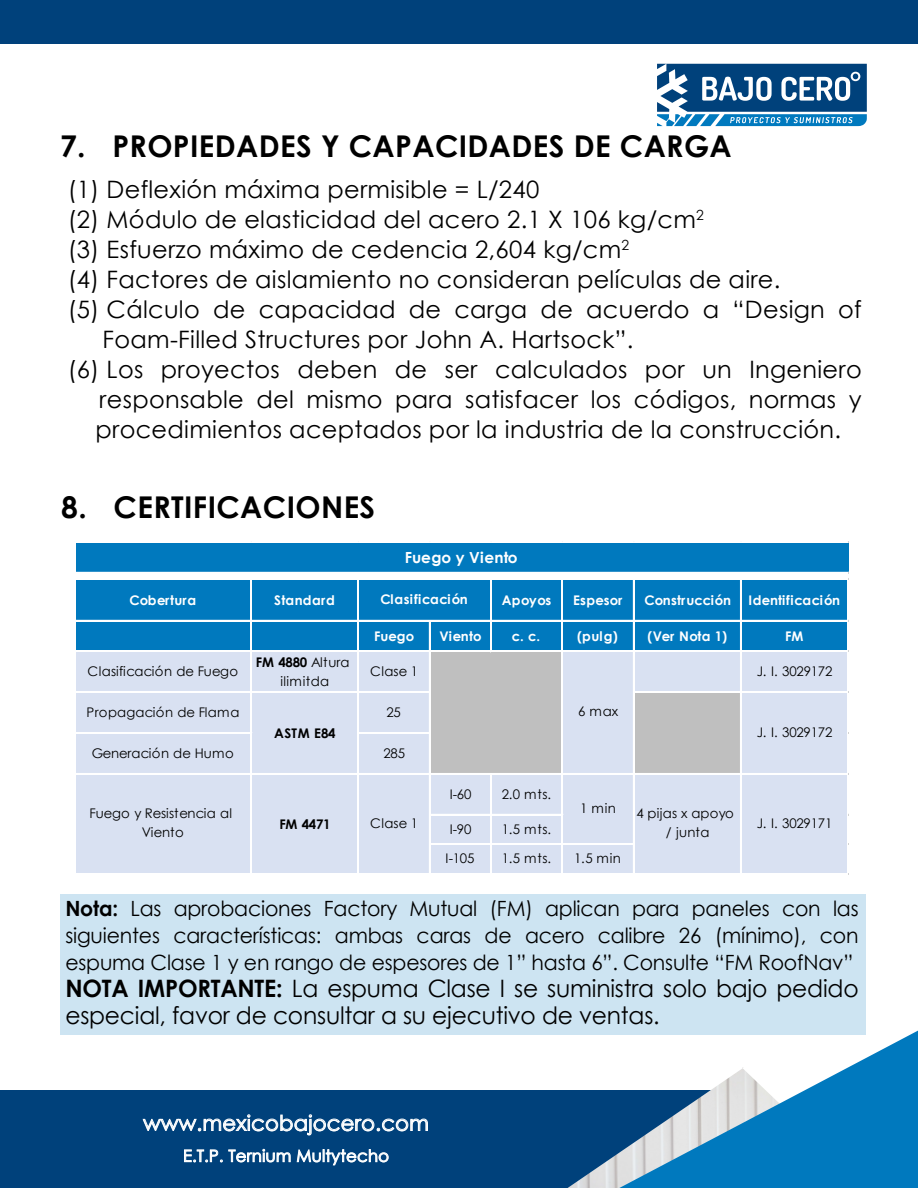
<style>
.page{position:relative;width:918px;height:1188px;background:#fff}
.page>*{position:absolute;margin:0;border:0;box-sizing:border-box;transform-origin:0 0}
.t1{font:700 30px "Century Gothic";letter-spacing:.015em;color:#000}
.t2{font:24px "Century Gothic";letter-spacing:.015em;color:#000}
.t3{font:24px/27px "Century Gothic";letter-spacing:-.01em;color:#000}
.t4{font:21px/27px "Century Gothic";letter-spacing:-.01em;color:#000;text-align:justify}
.t5{font:21px "Century Gothic";letter-spacing:.015em;color:#fff}
.t6{font:16.5px "Century Gothic";letter-spacing:.015em;color:#fff}
.t7{font:700 15.3px "Century Gothic";letter-spacing:.005em;color:#fff}
.t8{font:13.2px/18.3px "Century Gothic";letter-spacing:.01em;color:#000;text-align:center}
.t9{font:700 13.2px "Century Gothic";letter-spacing:.015em;color:#fff}
.t10{font:13.2px "Century Gothic";letter-spacing:-.015em;color:#000}
.t11{font:13.2px/18.5px "Century Gothic";letter-spacing:.03em;color:#000;text-align:center}
.t12{font:700 13.2px "Century Gothic";letter-spacing:-.02em;color:#000}
.s1{color:#fff}
.s2{font-weight:700}
</style>
<div class="page">
<div style="left:60px;top:894px;width:806px;height:141px;background:#cde4f2"></div>
<div style="left:75px;top:543px;width:774px;height:30px;background:#0079be"></div>
<div style="left:75px;top:578px;width:774px;height:74px;background:#0079be"></div>
<div style="left:75px;top:651px;width:355px;height:42px;background:#d9e1f2"></div>
<div style="left:429px;top:651px;width:134px;height:42px;background:#bfbfbf"></div>
<div style="left:562px;top:651px;width:287px;height:42px;background:#d9e1f2"></div>
<div style="left:75px;top:692px;width:355px;height:82px;background:#d9e1f2"></div>
<div style="left:429px;top:692px;width:134px;height:82px;background:#bfbfbf"></div>
<div style="left:562px;top:692px;width:72px;height:82px;background:#d9e1f2"></div>
<div style="left:633px;top:692px;width:108px;height:82px;background:#bfbfbf"></div>
<div style="left:740px;top:692px;width:109px;height:82px;background:#d9e1f2"></div>
<div style="left:75px;top:773px;width:774px;height:102px;background:#d9e1f2"></div>
<hr style="left:75px;top:572px;width:774px;height:1px;background:#fff">
<hr style="left:75px;top:578px;width:774px;height:1px;background:#fff">
<hr style="left:75px;top:620px;width:774px;height:1px;background:#fff">
<hr style="left:75px;top:651px;width:774px;height:1px;background:#fff">
<hr style="left:75px;top:692px;width:355px;height:1px;background:#fff">
<hr style="left:634px;top:692px;width:215px;height:1px;background:#fff">
<hr style="left:75px;top:732px;width:177px;height:1px;background:#fff">
<hr style="left:75px;top:733px;width:177px;height:1px;background:#fff">
<hr style="left:359px;top:732px;width:71px;height:1px;background:#fff">
<hr style="left:359px;top:733px;width:71px;height:1px;background:#fff">
<hr style="left:490px;top:573px;width:1px;height:79px;background:#fff">
<hr style="left:491px;top:573px;width:1px;height:79px;background:#fff">
<hr style="left:75px;top:773px;width:774px;height:1px;background:#fff">
<hr style="left:430px;top:814px;width:133px;height:1px;background:#fff">
<hr style="left:430px;top:844px;width:204px;height:1px;background:#fff">
<hr style="left:75px;top:873px;width:774px;height:1px;background:#fff">
<hr style="left:75px;top:874px;width:774px;height:1px;background:#fff">
<hr style="left:251px;top:579px;width:1px;height:296px;background:#fff">
<hr style="left:358px;top:573px;width:1px;height:302px;background:#fff">
<hr style="left:429px;top:621px;width:1px;height:254px;background:#fff">
<hr style="left:490px;top:774px;width:1px;height:102px;background:#fff">
<hr style="left:491px;top:774px;width:1px;height:101px;background:#fff">
<hr style="left:562px;top:573px;width:1px;height:302px;background:#fff">
<hr style="left:633px;top:579px;width:1px;height:296px;background:#fff">
<hr style="left:740px;top:579px;width:1px;height:296px;background:#fff">
<hr style="left:847px;top:573px;width:1px;height:303px;background:#fff">
<hr style="left:848px;top:573px;width:1px;height:302px;background:#fff">
<div style="left:0;top:1090px;width:738px;height:98px;background:#00417b"></div>
<img style="left:568px;top:1153px;width:51px;height:35px">
<svg style="left:619px;top:1031px;width:299px;height:157px;fill:#0079be"></svg>
<svg style="left:657px;top:64px;width:210px;height:62px"></svg>
<svg style="left:143px;top:1114px;width:285px;height:21px"></svg>
<svg style="left:184px;top:1149px;width:107px;height:13px"></svg>
<svg style="left:297px;top:1149px;width:92px;height:16px"></svg>
<div style="left:0;top:0;width:918px;height:44px;background:#00417b"></div>
<p class="t1" style="left:60px;top:124px;width:673px">7. PROPIEDADES Y CAPACIDADES DE CARGA</p>
<p class="t2" style="left:68px;top:173px;width:473px">(1) Deflexión máxima permisible = L/240</p>
<p class="t2" style="left:68px;top:203px;width:638px">(2) Módulo de elasticidad del acero 2.1 X 106 kg/cm<sup>2</sup></p>
<p class="t2" style="left:68px;top:233px;width:563px">(3) Esfuerzo máximo de cedencia 2,604 kg/cm<sup>2</sup></p>
<p class="t2" style="left:68px;top:263px;width:714px">(4) Factores de aislamiento no consideran películas de aire.</p>
<p class="t2" style="left:61px;top:293px;width:802px"><span class="s1">.</span>(5)<span class="s1">.</span>Cálculo de capacidad de carga de acuerdo a “Design of</p>
<p class="t2" style="left:103px;top:323px;width:532px">Foam-Filled Structures por John A. Hartsock”.</p>
<p class="t2" style="left:61px;top:353px;width:803px"><span class="s1">.</span>(6)<span class="s1">.</span>Los proyectos deben de ser calculados por un Ingeniero</p>
<p class="t2" style="left:73px;top:383px;width:790px"><span class="s1">. .</span>responsable del mismo para satisfacer los códigos, normas y</p>
<p class="t2" style="left:96px;top:413px;width:747px">procedimientos aceptados por la industria de la construcción.</p>
<p class="t1" style="left:61px;top:485px;width:316px">8. CERTIFICACIONES</p>
<p class="t7" style="left:405px;top:546px;width:114px">Fuego y Viento</p>
<p class="t9" style="left:380px;top:589px;width:89px">Clasificación</p>
<p class="t9" style="left:129px;top:590px;width:68px">Cobertura</p>
<p class="t9" style="left:274px;top:590px;width:62px">Standard</p>
<p class="t9" style="left:502px;top:590px;width:51px">Apoyos</p>
<p class="t9" style="left:573px;top:590px;width:51px">Espesor</p>
<p class="t9" style="left:645px;top:590px;width:88px">Construcción</p>
<p class="t9" style="left:749px;top:590px;width:93px">Identificación</p>
<p class="t9" style="left:374px;top:626px;width:42px">Fuego</p>
<p class="t9" style="left:440px;top:626px;width:44px">Viento</p>
<p class="t9" style="left:512px;top:626px;width:30px">c. c.</p>
<p class="t9" style="left:577px;top:626px;width:42px">(pulg)</p>
<p class="t9" style="left:648px;top:626px;width:81px">(Ver Nota 1)</p>
<p class="t9" style="left:785px;top:626px;width:20px">FM</p>
<p class="t8" style="left:88px;top:662px;width:152px">Clasificación de Fuego</p>
<p class="t11" style="left:256px;top:653px;width:95px"><span class="s2">FM 4880</span> Altura ilimitda</p>
<p class="t8" style="left:370px;top:662px;width:50px">Clase 1</p>
<p class="t10" style="left:757px;top:662px;width:77px">J. I. 3029172</p>
<p class="t8" style="left:87px;top:703px;width:154px">Propagación de Flama</p>
<p class="t8" style="left:387px;top:703px;width:16px">25</p>
<p class="t8" style="left:92px;top:744px;width:144px">Generación de Humo</p>
<p class="t8" style="left:383px;top:744px;width:23px">285</p>
<p class="t8" style="left:450px;top:785px;width:23px">I-60</p>
<p class="t8" style="left:502px;top:785px;width:51px">2.0 mts.</p>
<p class="t8" style="left:450px;top:820px;width:23px">I-90</p>
<p class="t8" style="left:502px;top:820px;width:51px">1.5 mts.</p>
<p class="t8" style="left:446px;top:849px;width:30px">I-105</p>
<p class="t8" style="left:502px;top:849px;width:51px">1.5 mts.</p>
<p class="t8" style="left:574px;top:849px;width:48px">1.5 min</p>
<p class="t8" style="left:578px;top:702px;width:42px">6 max</p>
<p class="t10" style="left:757px;top:723px;width:77px">J. I. 3029172</p>
<p class="t12" style="left:274px;top:723px;width:63px">ASTM E84</p>
<p class="t8" style="left:580px;top:799px;width:37px">1 min</p>
<p class="t8" style="left:90px;top:804px;width:144px">Fuego y Resistencia al<br>Viento</p>
<p class="t12" style="left:279px;top:814px;width:53px">FM 4471</p>
<p class="t8" style="left:370px;top:813px;width:50px">Clase 1</p>
<p class="t8" style="left:636px;top:804px;width:99px">4 pijas x apoyo / junta</p>
<p class="t10" style="left:757px;top:814px;width:77px">J. I. 3029171</p>
<p class="t4" style="left:65px;top:895px;width:795px"><span class="s2">Nota:</span> Las aprobaciones Factory Mutual (FM) aplican para paneles con las siguientes características: ambas caras de acero calibre 26 (mínimo), con espuma Clase 1 y en rango de espesores de 1” hasta 6”. Consulte “FM RoofNav”</p>
<p class="t3" style="left:65px;top:975px;width:795px"><span class="s2">NOTA IMPORTANTE:</span> La espuma Clase I se suministra solo bajo pedido especial, favor de consultar a su ejecutivo de ventas.</p>
<p class="t5" style="left:143px;top:1108px;width:287px">www.mexicobajocero.com</p>
<p class="t6" style="left:183px;top:1144px;width:208px">E.T.P. Ternium Multytecho</p>
</div>
